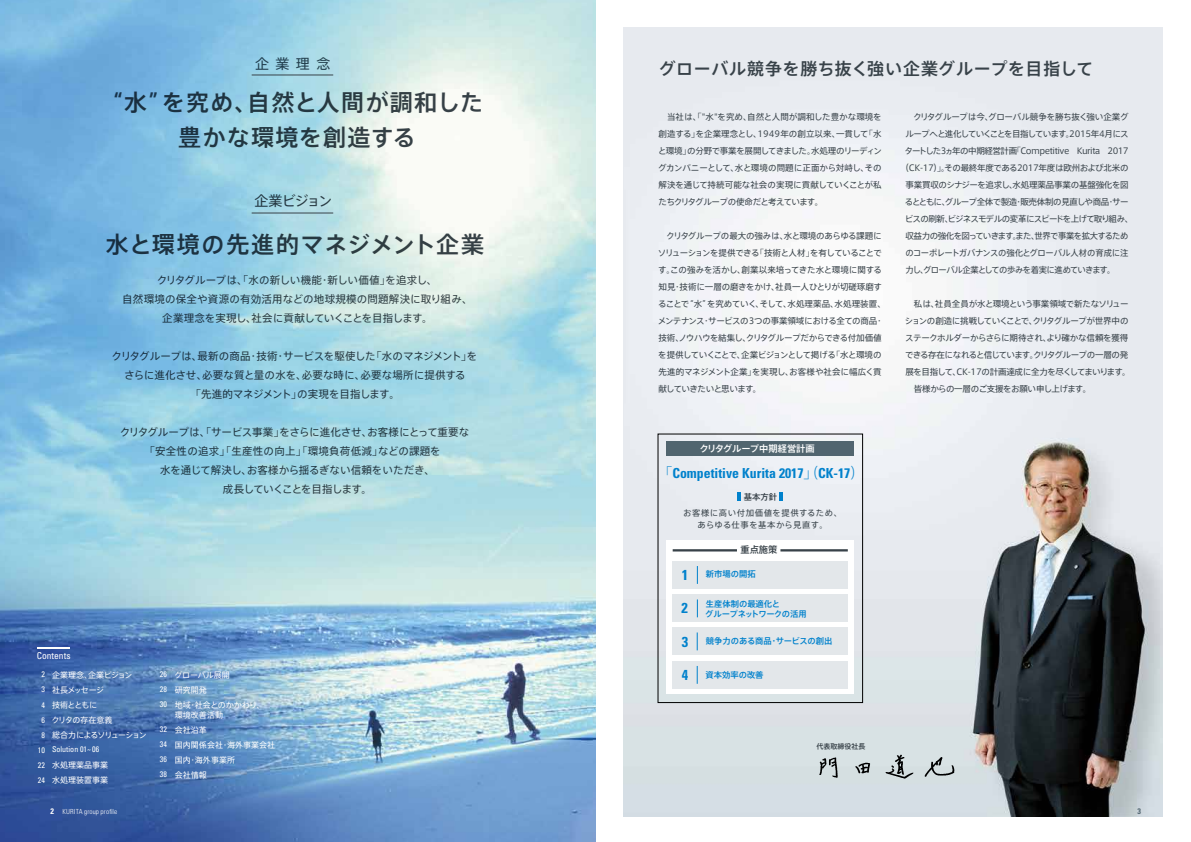
<style>
.page{position:relative;width:1191px;height:842px;background:#fff}
.page>*{position:absolute;margin:0;border:0;box-sizing:border-box;transform-origin:0 0}
.t1{font:500 23px/35px "Axis Std";letter-spacing:.05em;color:#384249;text-align:center}
.t2{font:500 16.9px "Axis Std";letter-spacing:.035em;color:#384249}
.t3{font:700 condensed 14.4px "Univers LT Std";color:#0081cc}
.t4{font:14px "Axis Std";letter-spacing:-.07em;color:#384249}
.t5{font:14px "Axis Std";color:#384c57}
.t6{font:700 condensed 13.8px "Univers LT Std";color:#0081cc}
.t7{font:10.5px/19px "Axis Std";letter-spacing:.01em;color:#384249;text-align:center}
.t8{font:10.5px/19px "Axis Std";letter-spacing:-.01em;color:#384249;text-align:center}
.t9{font:condensed 9.5px "Univers LT Std";color:#fff}
.t10{font:500 9.2px "Axis Std";letter-spacing:-.005em;color:#fff}
.t11{font:500 9.2px "Axis Std";color:#384249}
.t12{font:8.5px/17px "Axis Std";letter-spacing:-.05em;color:#384249;text-align:justify}
.t13{font:8.5px "Axis Std";letter-spacing:-.03em;color:#384249}
.t14{font:8.5px "Axis Std";letter-spacing:-.075em;color:#384249}
.t15{font:8.5px "Axis Std";letter-spacing:-.025em;color:#384249}
.t16{font:8.5px "Axis Std";letter-spacing:-.085em;color:#384249}
.t17{font:8.5px "Axis Std";letter-spacing:-.08em;color:#384249}
.t18{font:8.5px "Axis Std";letter-spacing:-.07em;color:#384249}
.t19{font:500 8.3px/10.2px "Axis Std";color:#0081cc}
.t20{font:8.3px/12.7px "Axis Std";letter-spacing:.07em;color:#384249;text-align:center}
.t21{font:500 8.3px "Axis Std";color:#384249}
.t22{font:8px/15px "Axis Std";color:#fff}
.t23{font:8px/15px "Axis Std";letter-spacing:-.07em;color:#fff}
.t24{font:condensed 8px/15px "Univers LT Std";color:#fff;text-align:justify}
.t25{font:700 condensed 8px "Univers LT Std";color:#51656f}
.t26{font:300 condensed 7px "Univers LT Std";letter-spacing:.025em;color:#fff}
.t27{font:500 7px "Axis Std";color:#384249}
.s1{color:#384c57}
.s2{font-family:"Axis Std";font-weight:300;font-stretch:normal}
.s3{font-weight:700;font-size:8px}
</style>
<div class="page">
<img style="left:623px;top:28px;width:539px;height:788px">
<img style="left:0;top:0;width:595px;height:842px">
<div style="left:666px;top:541px;width:187px;height:153px;background:#fff"></div>
<div style="left:666px;top:441px;width:187px;height:15px;background:#51656f"></div>
<div style="left:672px;top:628px;width:176px;height:27px;background:#e3e7ea"></div>
<div style="left:672px;top:561px;width:175px;height:27px;background:#e3e7ea"></div>
<div style="left:672px;top:661px;width:176px;height:27px;background:#e3e7ea"></div>
<div style="left:672px;top:595px;width:175px;height:27px;background:#e3e7ea"></div>
<hr style="left:672px;top:549px;width:65px;height:2px;background:#384249">
<hr style="left:780px;top:549px;width:67px;height:2px;background:#384249">
<hr style="left:37px;top:647px;width:33px;height:2px;background:#fff">
<hr style="left:252px;top:75px;width:81px;height:1px;background:#384249">
<hr style="left:252px;top:213px;width:81px;height:1px;background:#384249">
<svg style="left:737px;top:492px;width:3px;height:9px"></svg>
<svg style="left:780px;top:492px;width:3px;height:9px"></svg>
<img style="left:815px;top:747px;width:145px;height:31px">
<svg style="left:697px;top:566px;width:1px;height:18px"></svg>
<svg style="left:697px;top:599px;width:1px;height:18px"></svg>
<svg style="left:697px;top:632px;width:1px;height:18px"></svg>
<svg style="left:697px;top:666px;width:1px;height:18px"></svg>
<h3 class="t5" style="left:255px;top:54px;width:77px">企業理念</h3>
<h1 class="t1" style="left:100px;top:84px;width:384px"><span class="s1">“</span>水<span class="s1">”</span>を究め、自然と人間が調和した豊かな環境を創造する</h1>
<h3 class="t4" style="left:254px;top:191px;width:79px">企業ビジョン</h3>
<h1 class="t1" style="left:106px;top:226px;width:380px">水と環境の先進的マネジメント企業</h1>
<p class="t7" style="left:122px;top:270px;width:352px">クリタグループは、「水の新しい機能・新しい価値」を追求し、<br>自然環境の保全や資源の有効活用などの地球規模の問題解決に取り組み、企業理念を実現し、社会に貢献していくことを目指します。</p>
<p class="t7" style="left:112px;top:346px;width:367px">クリタグループは、最新の商品・技術・サービスを駆使した「水のマネジメント」をさらに進化させ、必要な質と量の水を、必要な時に、必要な場所に提供する<br>「先進的マネジメント」の実現を目指します。</p>
<p class="t8" style="left:120px;top:422px;width:351px">クリタグループは、「サービス事業」をさらに進化させ、お客様にとって重要な「安全性の追求」「生産性の向上」「環境負荷低減」などの課題を<br>水を通じて解決し、お客様から揺るぎない信頼をいただき、<br>成長していくことを目指します。</p>
<p class="t9" style="left:37px;top:649px;width:35px">Contents</p>
<p class="t23" style="left:52px;top:666px;width:97px">企業理念、企業ビジョン<br>社長メッセージ<br>技術とともに<br>クリタの存在意義<br>総合力によるソリューション</p>
<p class="t24" style="left:52px;top:742px;width:49px">Solution 01~06</p>
<p class="t22" style="left:52px;top:756px;width:57px">水処理薬品事業水処理装置事業</p>
<p class="t24" style="left:38px;top:667px;width:9px;text-align:center">2<br>3<br>4<br>6<br>8<br>10<br>22<br>24</p>
<p class="t24" style="left:160px;top:667px;width:9px">26<br>28<br>30</p>
<p class="t24" style="left:160px;top:722px;width:9px">32<br>34<br>36<br>38</p>
<p class="t22" style="left:175px;top:666px;width:91px">グローバル展開<br>研究開発<br>地域・社会とのかかわり、</p>
<p class="t22" style="left:175px;top:706px;width:101px">環境改善活動<br>会社沿革<br>国内関係会社・海外事業会社国内・海外事業所<br>会社情報</p>
<h2 class="t2" style="left:659px;top:56px;width:436px">グローバル競争を勝ち抜く強い企業グループを目指して</h2>
<p class="t12" style="left:658px;top:108px;width:225px;text-indent:9px">当社は、「"水"を究め、自然と人間が調和した豊かな環境を創造する」を企業理念とし、1949年の創立以来、一貫して「水と環境」の分野で事業を展開してきました。水処理のリーディングカンパニーとして、水と環境の問題に正面から対峙し、その解決を通じて持続可能な社会の実現に貢献していくことが私たちクリタグループの使命だと考えています。</p>
<p class="t12" style="left:658px;top:227px;width:229px;text-align:left;text-indent:9px">クリタグループの最大の強みは、水と環境のあらゆる課題にソリューションを提供できる「技術と人材」を有していることです。この強みを活かし、創業以来培ってきた水と環境に関する知見・技術に一層の磨きをかけ、社員一人ひとりが切磋琢磨することで“水”を究めていく、そして、水処理薬品、水処理装置、メンテナンス・サービスの3つの事業領域における全ての商品・技術、ノウハウを結集し、クリタグループだからできる付加価値を提供していくことで、企業ビジョンとして掲げる「水と環境の先進的マネジメント企業」を実現し、お客様や社会に幅広く貢献していきたいと思います。</p>
<p class="t15" style="left:913px;top:110px;width:217px">クリタグループは今、グローバル競争を勝ち抜く強い企業グ</p>
<p class="t16" style="left:905px;top:127px;width:225px">ループへと進化していくことを目指しています。2015年4月にス</p>
<p class="t12" style="left:905px;top:142px;width:225px">タートした3ヵ年の中期経営計画「Competitive Kurita 2017</p>
<p class="t13" style="left:900px;top:161px;width:229px">（CK-17）」。その最終年度である2017年度は欧州および北米の</p>
<p class="t15" style="left:905px;top:178px;width:225px">事業買収のシナジーを追求し、水処理薬品事業の基盤強化を図</p>
<p class="t12" style="left:905px;top:193px;width:225px">るとともに、グループ全体で製造・販売体制の見直しや商品・サー</p>
<p class="t17" style="left:905px;top:212px;width:230px">ビスの刷新、ビジネスモデルの変革にスピードを上げて取り組み、</p>
<p class="t14" style="left:905px;top:229px;width:225px">収益力の強化を図っていきます。また、世界で事業を拡大するため</p>
<p class="t12" style="left:905px;top:244px;width:225px">のコーポレートガバナンスの強化とグローバル人材の育成に注</p>
<p class="t18" style="left:905px;top:263px;width:212px">力し、グローバル企業としての歩みを着実に進めていきます。</p>
<p class="t13" style="left:914px;top:297px;width:216px">私は、社員全員が水と環境という事業領域で新たなソリュー</p>
<p class="t12" style="left:905px;top:312px;width:225px">ションの創造に挑戦していくことで、クリタグループが世界中の</p>
<p class="t12" style="left:905px;top:329px;width:225px">ステークホルダーからさらに期待され、より確かな信頼を獲得</p>
<p class="t14" style="left:905px;top:348px;width:225px">できる存在になれると信じています。クリタグループの一層の発</p>
<p class="t12" style="left:905px;top:363px;width:227px">展を目指して、CK-17の計画達成に全力を尽くしてまいります。</p>
<p class="t12" style="left:914px;top:380px;width:179px">皆様からの一層のご支援をお願い申し上げます。</p>
<p class="t10" style="left:699px;top:442px;width:116px">クリタグループ中期経営計画</p>
<h3 class="t6" style="left:658px;top:464px;width:207px"><span class="s2">「</span>Competitive Kurita 2017<span class="s2">」（</span>CK-17<span class="s2">）</span></h3>
<p class="t21" style="left:744px;top:490px;width:35px">基本方針</p>
<p class="t20" style="left:683px;top:506px;width:161px">お客様に高い付加価値を提供するため、あらゆる仕事を基本から見直す。</p>
<h3 class="t3" style="left:682px;top:566px;width:8px">1</h3>
<h3 class="t3" style="left:681px;top:599px;width:8px">2</h3>
<h3 class="t3" style="left:682px;top:633px;width:8px">3</h3>
<h3 class="t3" style="left:681px;top:665px;width:8px">4</h3>
<p class="t11" style="left:740px;top:543px;width:38px">重点施策</p>
<p class="t19" style="left:706px;top:569px;width:51px">新市場の開拓</p>
<p class="t19" style="left:705px;top:598px;width:103px">生産体制の最適化と<br>グループネットワークの活用</p>
<p class="t19" style="left:706px;top:635px;width:128px">競争力のある商品・サービスの創出</p>
<p class="t19" style="left:705px;top:669px;width:60px">資本効率の改善</p>
<p class="t27" style="left:816px;top:741px;width:50px">代表取締役社長</p>
<p class="t26" style="left:50px;top:807px;width:68px"><span class="s3">2</span> KURITA group profile</p>
<p class="t25" style="left:1137px;top:806px;width:5px">3</p>
</div>
